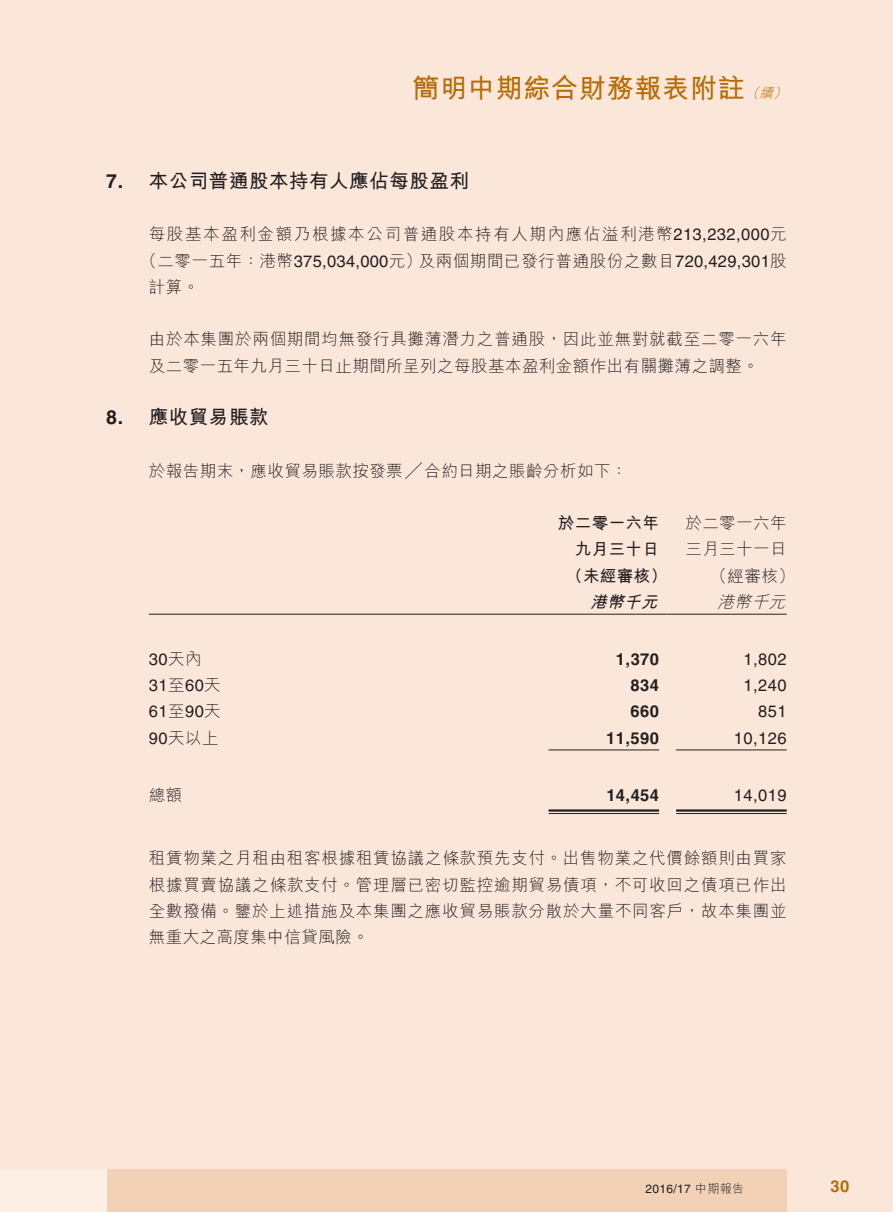
<style>
.page{position:relative;width:893px;height:1212px;background:#fbe7da}
.page>*{position:absolute;margin:0;border:0;box-sizing:border-box;transform-origin:0 0}
.t1{font:700 27px "M Hei HK";letter-spacing:.03em;color:#b76d06}
.t2{font:700 19.5px "M Hei HK";letter-spacing:.03em;color:#231f20}
.t3{font:700 19.5px "Helvetica LT Std";color:#231f20}
.t4{font:300 16.5px/26.2px "M Hei HK";letter-spacing:.04em;color:#231f20}
.t5{font:300 16.5px/26.2px "M Hei HK";letter-spacing:.1em;color:#231f20;text-align:right}
.t6{font:16.5px "Helvetica LT Std";letter-spacing:.03em;color:#231f20}
.t7{font:700 16.5px "Helvetica LT Std";letter-spacing:.03em;color:#231f20}
.t8{font:700 16.5px/26.2px "M Hei HK";letter-spacing:.03em;color:#231f20;text-align:right}
.t9{font:italic 300 16.5px "M Hei HK";color:#231f20}
.t10{font:italic 700 16.5px "M Hei HK";color:#231f20}
.t11{font:700 16.5px "Helvetica LT Std";color:#b76d06}
.t12{font:italic 300 13.5px "M Hei HK";color:#b76d06}
.t13{font:12px "Helvetica LT Std";letter-spacing:.03em;color:#231f20}
.s1{font-family:"Helvetica LT Std";font-weight:400}
.s2{font-family:"M Hei HK";font-weight:300}
</style>
<div class="page">
<div style="left:0;top:1169px;width:787px;height:43px;background:#f3d1b6"></div>
<div style="left:0;top:1169px;width:106px;height:43px;background:#fdefe6"></div>
<hr style="left:149px;top:614px;width:391px;height:1px;background:#231f20">
<hr style="left:540px;top:614px;width:128px;height:1px;background:#231f20">
<hr style="left:668px;top:614px;width:119px;height:1px;background:#231f20">
<hr style="left:549px;top:749px;width:110px;height:1px;background:#231f20">
<hr style="left:676px;top:749px;width:111px;height:1px;background:#231f20">
<hr style="left:549px;top:809px;width:110px;height:3px;background:#231f20">
<hr style="left:549px;top:813px;width:110px;height:1px;background:#231f20">
<hr style="left:676px;top:809px;width:111px;height:3px;background:#231f20">
<hr style="left:676px;top:813px;width:111px;height:1px;background:#231f20">
<h1 class="t1" style="left:412px;top:68px;width:334px">簡明中期綜合財務報表附註</h1>
<p class="t12" style="left:759px;top:84px;width:20px">續</p>
<p class="t12" style="left:745px;top:84px;width:20px">（</p>
<p class="t12" style="left:773px;top:84px;width:20px">(</p>
<p class="t3" style="left:106px;top:169px;width:18px">7.</p>
<p class="t3" style="left:106px;top:405px;width:18px">8.</p>
<p class="t2" style="left:149px;top:166px;width:322px">本公司普通股本持有人應佔每股盈利</p>
<p class="t5" style="left:149px;top:221px;width:639px">每股基本盈利金額乃根據本公司普通股本持有人期內應佔溢利港幣<span class="s1">213,232,000</span>元及兩個期間已發行普通股份之數目<span class="s1">720,429,301</span>股</p>
<p class="t4" style="left:149px;top:247px;width:275px;text-indent:-8px">（二零一五年：港幣<span class="s1">375,034,000</span>元）計算。</p>
<p class="t4" style="left:149px;top:326px;width:639px">由於本集團於兩個期間均無發行具攤薄潛力之普通股，因此並無對就截至二零一六年及二零一五年九月三十日止期間所呈列之每股基本盈利金額作出有關攤薄之調整。</p>
<p class="t2" style="left:149px;top:402px;width:121px">應收貿易賬款</p>
<p class="t4" style="left:149px;top:457px;width:480px">於報告期末，應收貿易賬款按發票╱合約日期之賬齡分析如下：</p>
<p class="t8" style="left:558px;top:509px;width:103px">於二零一六年九月三十日</p>
<p class="t4" style="left:685px;top:509px;width:103px">於二零一六年</p>
<p class="t4" style="left:685px;top:536px;width:103px">三月三十一日</p>
<p class="t4" style="left:711px;top:562px;width:86px">（經審核(</p>
<p class="t8" style="left:566px;top:561px;width:103px">（未經審核）</p>
<p class="t10" style="left:590px;top:590px;width:75px">港幣千元</p>
<p class="t9" style="left:718px;top:590px;width:75px">港幣千元</p>
<p class="t6" style="left:149px;top:650px;width:54px">30<span class="s2">天內</span></p>
<p class="t7" style="left:616px;top:649px;width:45px">1,370</p>
<p class="t6" style="left:743px;top:650px;width:45px">1,802</p>
<p class="t6" style="left:149px;top:676px;width:73px">31<span class="s2">至</span>60<span class="s2">天</span></p>
<p class="t7" style="left:631px;top:675px;width:30px">834</p>
<p class="t6" style="left:743px;top:676px;width:45px">1,240</p>
<p class="t6" style="left:149px;top:702px;width:73px">61<span class="s2">至</span>90<span class="s2">天</span></p>
<p class="t7" style="left:631px;top:702px;width:30px">660</p>
<p class="t6" style="left:758px;top:702px;width:30px">851</p>
<p class="t4" style="left:149px;top:724px;width:71px"><span class="s1">90</span>天以上</p>
<p class="t7" style="left:606px;top:728px;width:54px">11,590</p>
<p class="t6" style="left:734px;top:728px;width:54px">10,126</p>
<p class="t4" style="left:149px;top:781px;width:35px">總額</p>
<p class="t7" style="left:606px;top:785px;width:54px">14,454</p>
<p class="t6" style="left:734px;top:785px;width:54px">14,019</p>
<p class="t4" style="left:149px;top:844px;width:639px;text-align:justify">租賃物業之月租由租客根據租賃協議之條款預先支付。出售物業之代價餘額則由買家根據買賣協議之條款支付。管理層已密切監控逾期貿易債項，不可收回之債項已作出全數撥備。鑒於上述措施及本集團之應收貿易賬款分散於大量不同客戶，故本集團並無重大之高度集中信貸風險。</p>
<p class="t13" style="left:645px;top:1182px;width:100px">2016/17 <span class="s2">中期報告</span></p>
<p class="t11" style="left:830px;top:1176px;width:20px">30</p>
</div>
